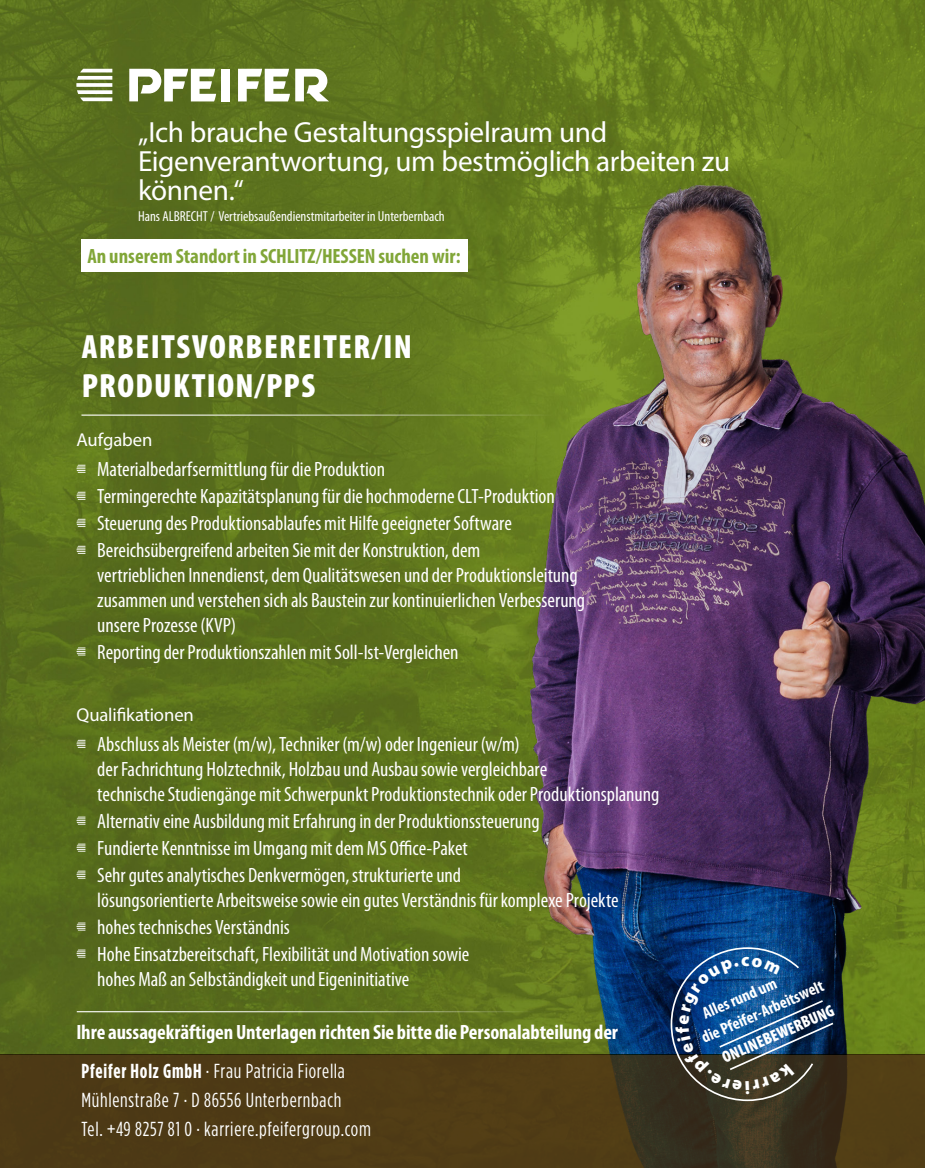
<style>
.page{position:relative;width:925px;height:1168px;background:#fff}
.page>*{position:absolute;margin:0;border:0;box-sizing:border-box;transform-origin:0 0}
.t1{font:900 condensed 33.75px "Myriad Pro";letter-spacing:.04em;color:#fff}
.Zitat{font:29.25px/29.2px "Myriad Pro";letter-spacing:-.015em;color:#fff}
.Beschreibung_Aufzähl{font:condensed 20.7px "Myriad Pro";color:#fff}
.Beschreibung_Aufzähl-2{font:700 condensed 20.7px "Myriad Pro";letter-spacing:-.005em;color:#fff}
.Beschreibung_Aufzähl-3{font:700 condensed 20.7px "Myriad Pro";color:#81a638}
.t2{font:20.25px "Gotham Condensed";letter-spacing:.035em;color:#fff}
.Beschreibung_Headlin{font:18.68px "Myriad Pro";letter-spacing:-.005em;color:#fff}
.head_1{font:900 18.45px "Myriad Pro";color:#fff}
.t3{font:700 condensed 16.65px "Myriad Pro";color:#fff}
.t4{font:900 condensed 16.65px "Myriad Pro";color:#fff}
.t5{font:condensed 14.4px "Myriad Pro";color:#fff}
.s1{font-weight:700}
</style>
<div class="page">
<img style="left:0;top:0;width:925px;height:1053px">
<img style="left:296px;top:111px;width:629px;height:942px">
<svg style="left:77px;top:464px;width:8px;height:8px"></svg>
<svg style="left:77px;top:491px;width:8px;height:8px"></svg>
<svg style="left:77px;top:518px;width:8px;height:8px"></svg>
<svg style="left:77px;top:545px;width:8px;height:8px"></svg>
<svg style="left:77px;top:647px;width:8px;height:8px"></svg>
<svg style="left:77px;top:739px;width:8px;height:8px"></svg>
<svg style="left:77px;top:816px;width:8px;height:8px"></svg>
<svg style="left:77px;top:843px;width:8px;height:8px"></svg>
<svg style="left:77px;top:870px;width:8px;height:8px"></svg>
<svg style="left:77px;top:922px;width:8px;height:8px"></svg>
<svg style="left:77px;top:949px;width:8px;height:8px"></svg>
<svg style="left:0;top:1055px;width:925px;height:112px;background:#4a3916"></svg>
<div style="left:221px;top:69px;width:9px;height:32px;background:#fff"></div>
<svg style="left:238px;top:69px;width:91px;height:32px"></svg>
<svg style="left:129px;top:69px;width:87px;height:32px"></svg>
<svg style="left:76px;top:69px;width:36px;height:32px"></svg>
<hr style="left:77px;top:1010px;width:457px;height:2px;background:#fff">
<div style="left:81px;top:239px;width:387px;height:33px;background:#fff"></div>
<hr style="left:81px;top:414px;width:471px;height:1px;background:#fff">
<svg style="left:670px;top:946px;width:165px;height:155px;background:#1f4164"></svg>
<p class="Zitat" style="left:138px;top:117px;width:593px">„Ich brauche Gestaltungsspielraum und<br>Eigenverantwortung, um bestmöglich arbeiten zu können.“</p>
<p class="t5" style="left:138px;top:207px;width:308px">Hans ALBRECHT / Vertriebsaußendienstmitarbeiter in Unterbernbach</p>
<p class="Beschreibung_Aufzähl-3" style="left:87px;top:243px;width:375px">An unserem Standort in SCHLITZ/HESSEN suchen wir:</p>
<p class="t1" style="left:82px;top:328px;width:332px">ARBEITSVORBEREITER/IN</p>
<p class="t1" style="left:82px;top:366px;width:235px">PRODUKTION/PPS</p>
<p class="Beschreibung_Headlin" style="left:77px;top:428px;width:77px">Aufgaben</p>
<p class="Beschreibung_Aufzähl" style="left:97px;top:456px;width:289px">Materialbedarfsermittlung für die Produktion</p>
<p class="Beschreibung_Aufzähl" style="left:97px;top:483px;width:459px">Termingerechte Kapazitätsplanung für die hochmoderne CLT-Produktion</p>
<p class="Beschreibung_Aufzähl" style="left:97px;top:510px;width:416px">Steuerung des Produktionsablaufes mit Hilfe geeigneter Software</p>
<p class="Beschreibung_Aufzähl" style="left:97px;top:537px;width:385px">Bereichsübergreifend arbeiten Sie mit der Konstruktion, dem</p>
<p class="Beschreibung_Aufzähl" style="left:97px;top:562px;width:482px">vertrieblichen Innendienst, dem Qualitätswesen und der Produktionsleitung</p>
<p class="Beschreibung_Aufzähl" style="left:97px;top:587px;width:489px">zusammen und verstehen sich als Baustein zur kontinuierlichen Verbesserung</p>
<p class="Beschreibung_Aufzähl" style="left:97px;top:612px;width:140px">unsere Prozesse (KVP)</p>
<p class="Beschreibung_Aufzähl" style="left:97px;top:639px;width:363px">Reporting der Produktionszahlen mit Soll-Ist-Vergleichen</p>
<p class="Beschreibung_Headlin" style="left:77px;top:703px;width:119px">Qualifikationen</p>
<p class="Beschreibung_Aufzähl" style="left:97px;top:731px;width:424px">Abschluss als Meister (m/w), Techniker (m/w) oder Ingenieur (w/m)</p>
<p class="Beschreibung_Aufzähl" style="left:97px;top:756px;width:451px">der Fachrichtung Holztechnik, Holzbau und Ausbau sowie vergleichbare</p>
<p class="Beschreibung_Aufzähl" style="left:97px;top:781px;width:564px">technische Studiengänge mit Schwerpunkt Produktionstechnik oder Produktionsplanung</p>
<p class="Beschreibung_Aufzähl" style="left:97px;top:808px;width:444px">Alternativ eine Ausbildung mit Erfahrung in der Produktionssteuerung</p>
<p class="Beschreibung_Aufzähl" style="left:97px;top:835px;width:372px">Fundierte Kenntnisse im Umgang mit dem MS Office-Paket</p>
<p class="Beschreibung_Aufzähl" style="left:97px;top:862px;width:365px">Sehr gutes analytisches Denkvermögen, strukturierte und</p>
<p class="Beschreibung_Aufzähl" style="left:97px;top:887px;width:523px">lösungsorientierte Arbeitsweise sowie ein gutes Verständnis für komplexe Projekte</p>
<p class="Beschreibung_Aufzähl" style="left:97px;top:914px;width:194px">hohes technisches Verständnis</p>
<p class="Beschreibung_Aufzähl" style="left:97px;top:941px;width:374px">Hohe Einsatzbereitschaft, Flexibilität und Motivation sowie</p>
<p class="Beschreibung_Aufzähl" style="left:97px;top:966px;width:314px">hohes Maß an Selbständigkeit und Eigeninitiative</p>
<p class="Beschreibung_Aufzähl-2" style="left:76px;top:1019px;width:543px">Ihre aussagekräftigen Unterlagen richten Sie bitte die Personalabteilung der</p>
<p class="t2" style="left:81px;top:1059px;width:265px"><span class="s1">Pfeifer Holz GmbH</span> · Frau Patricia Fiorella</p>
<p class="t2" style="left:81px;top:1088px;width:261px">Mühlenstraße 7 · D 86556 Unterbernbach</p>
<p class="t2" style="left:81px;top:1117px;width:291px">Tel. +49 8257 81 0 · karriere.pfeifergroup.com</p>
<p class="head_1" style="left:741px;top:949px;width:10px">c</p>
<p class="t3" style="left:699px;top:1004px;width:81px;rotate:-24deg">Alles rund um</p>
<p class="t3" style="left:698px;top:1028px;width:133px;rotate:-24deg">die Pfeifer-Arbeitswelt</p>
<p class="t4" style="left:719px;top:1049px;width:122px;rotate:-24deg">ONLINEBEWERBUNG</p>
</div>
